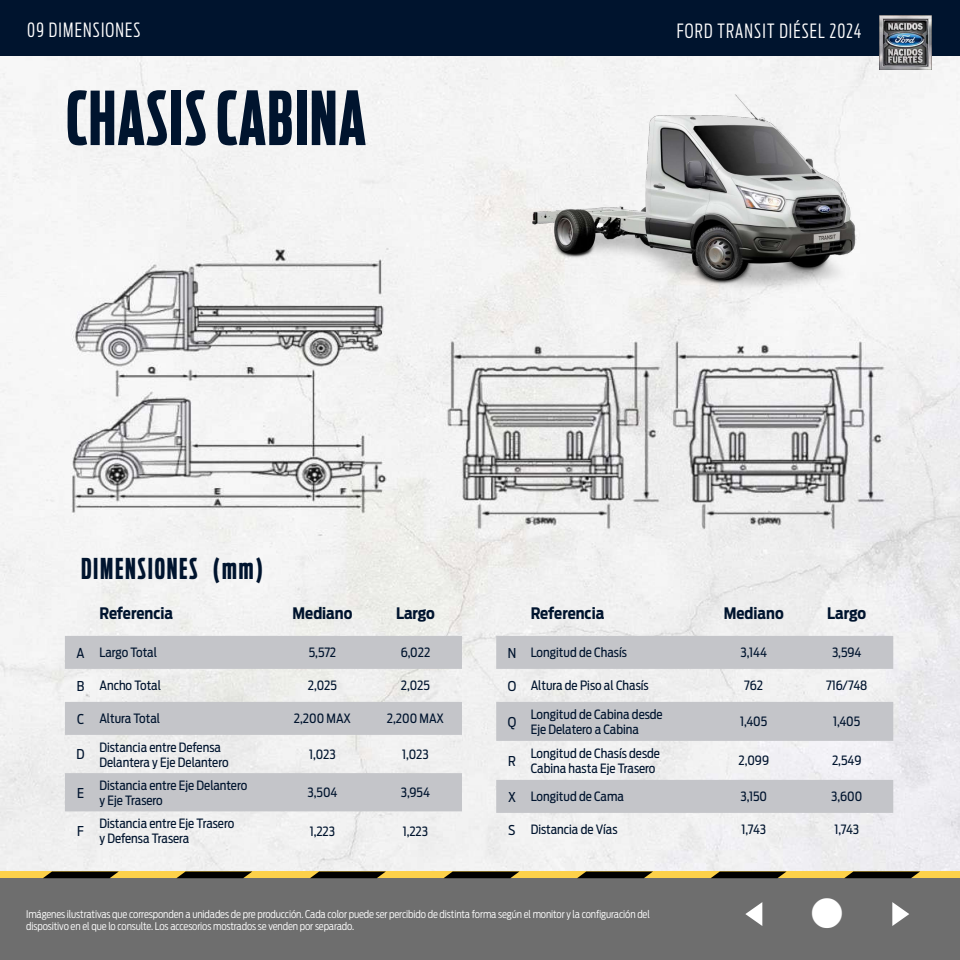
<style>
.page{position:relative;width:960px;height:960px;background:#fff}
.page>*{position:absolute;margin:0;border:0;box-sizing:border-box;transform-origin:0 0}
.t1{font:700 73.5px "Ford Antenna Comp";letter-spacing:.02em;color:#00142e}
.t2{font:38.25px "Webdings";color:#fff;scale:1.42 1}
.t3{font:700 28.5px "Ford Antenna Comp";letter-spacing:.06em;color:#00142e}
.t4{font:300 19.5px "Ford Antenna Extra Cond";letter-spacing:.06em;color:#fff}
.t5{font:700 15.75px "Ford Antenna Cond";color:#00142e}
.t6{font:13.5px "Ford Antenna Cond";color:#00142e}
.t7{font:12.75px/15px "Ford Antenna Cond";color:#00142e}
.t8{font:300 10.5px/12.6px "Ford Antenna Cond";letter-spacing:-.01em;color:#fff}
.s1{font-size:13.5px}
</style>
<div class="page">
<img style="left:0;top:56px;width:960px;height:816px">
<div style="left:0;top:878px;width:960px;height:82px;background:#6e6e6e"></div>
<div style="left:0;top:0;width:960px;height:56px;background:#00142e"></div>
<img style="left:880px;top:15px;width:52px;height:55px">
<div style="left:0;top:872px;width:960px;height:6px;background:#fdd14a"></div>
<svg style="left:844px;top:872px;width:76px;height:6px"></svg>
<svg style="left:711px;top:872px;width:75px;height:6px"></svg>
<svg style="left:577px;top:872px;width:75px;height:6px"></svg>
<svg style="left:444px;top:872px;width:75px;height:6px"></svg>
<svg style="left:310px;top:872px;width:75px;height:6px"></svg>
<svg style="left:177px;top:872px;width:75px;height:6px"></svg>
<svg style="left:43px;top:872px;width:75px;height:6px"></svg>
<img style="left:438px;top:73px;width:463px;height:226px">
<svg style="left:65px;top:636px;width:397px;height:175px;fill:#c4c5c9"></svg>
<svg style="left:496px;top:636px;width:397px;height:177px;fill:#c4c5c9"></svg>
<h3 class="t4" style="left:27px;top:14px;width:115px">09 DIMENSIONES</h3>
<h3 class="t4" style="left:677px;top:15px;width:186px">FORD TRANSIT DIÉSEL 2024</h3>
<h1 class="t1" style="left:66px;top:55px;width:301px">CHASIS CABINA</h1>
<h3 class="t3" style="left:81px;top:544px;width:184px">DIMENSIONES (mm)</h3>
<p class="t5" style="left:99px;top:599px;width:75px">Referencia</p>
<p class="t5" style="left:293px;top:599px;width:61px">Mediano</p>
<p class="t5" style="left:396px;top:599px;width:40px">Largo</p>
<p class="t7" style="left:77px;top:644px;width:82px"><span class="s1">A</span> Largo Total</p>
<p class="t7" style="left:309px;top:644px;width:29px">5,572</p>
<p class="t7" style="left:401px;top:644px;width:31px">6,022</p>
<p class="t7" style="left:77px;top:677px;width:86px"><span class="s1">B</span> Ancho Total</p>
<p class="t7" style="left:308px;top:677px;width:31px">2,025</p>
<p class="t7" style="left:401px;top:677px;width:31px">2,025</p>
<p class="t7" style="left:77px;top:710px;width:84px"><span class="s1">C</span> Altura Total</p>
<p class="t7" style="left:294px;top:710px;width:59px">2,200 MAX</p>
<p class="t7" style="left:387px;top:710px;width:59px">2,200 MAX</p>
<p class="t6" style="left:77px;top:743px;width:10px">D</p>
<p class="t7" style="left:99px;top:738px;width:131px">Distancia entre Defensa<br>Delantera y Eje Delantero</p>
<p class="t7" style="left:309px;top:745px;width:28px">1,023</p>
<p class="t7" style="left:402px;top:745px;width:28px">1,023</p>
<p class="t6" style="left:77px;top:781px;width:9px">E</p>
<p class="t7" style="left:99px;top:776px;width:149px">Distancia entre Eje Delantero y Eje Trasero</p>
<p class="t7" style="left:307px;top:784px;width:32px">3,504</p>
<p class="t7" style="left:401px;top:784px;width:31px">3,954</p>
<p class="t6" style="left:77px;top:819px;width:8px">F</p>
<p class="t7" style="left:99px;top:814px;width:136px">Distancia entre Eje Trasero y Defensa Trasera</p>
<p class="t7" style="left:310px;top:822px;width:27px">1,223</p>
<p class="t7" style="left:403px;top:822px;width:27px">1,223</p>
<p class="t5" style="left:531px;top:599px;width:75px">Referencia</p>
<p class="t5" style="left:724px;top:599px;width:61px">Mediano</p>
<p class="t5" style="left:827px;top:599px;width:40px">Largo</p>
<p class="t7" style="left:508px;top:644px;width:121px"><span class="s1">N</span> Longitud de Chasís</p>
<p class="t7" style="left:741px;top:644px;width:28px">3,144</p>
<p class="t7" style="left:832px;top:644px;width:31px">3,594</p>
<p class="t7" style="left:508px;top:677px;width:143px"><span class="s1">O</span> Altura de Piso al Chasís</p>
<p class="t7" style="left:744px;top:677px;width:20px">762</p>
<p class="t7" style="left:826px;top:677px;width:43px">716/748</p>
<p class="t6" style="left:508px;top:710px;width:10px">Q</p>
<p class="t7" style="left:531px;top:705px;width:133px">Longitud de Cabina desde<br>Eje Delatero a Cabina</p>
<p class="t7" style="left:740px;top:713px;width:29px">1,405</p>
<p class="t7" style="left:833px;top:713px;width:29px">1,405</p>
<p class="t6" style="left:508px;top:749px;width:9px">R</p>
<p class="t7" style="left:531px;top:744px;width:131px">Longitud de Chasís desde<br>Cabina hasta Eje Trasero</p>
<p class="t7" style="left:738px;top:752px;width:32px">2,099</p>
<p class="t7" style="left:832px;top:752px;width:31px">2,549</p>
<p class="t7" style="left:508px;top:788px;width:117px"><span class="s1">X</span> Longitud de Cama</p>
<p class="t7" style="left:740px;top:788px;width:28px">3,150</p>
<p class="t7" style="left:831px;top:788px;width:33px">3,600</p>
<p class="t7" style="left:508px;top:821px;width:111px"><span class="s1">S</span> Distancia de Vías</p>
<p class="t7" style="left:742px;top:821px;width:26px">1,743</p>
<p class="t7" style="left:835px;top:821px;width:26px">1,743</p>
<p class="t8" style="left:26px;top:906px;width:625px">Imágenes ilustrativas que corresponden a unidades de pre producción. Cada color puede ser percibido de distinta forma según el monitor y la configuración del dispositivo en el que lo consulte. Los accesorios mostrados se venden por separado.</p>
<h2 class="t2" style="left:732px;top:895px;width:138px">✓■ ✔</h2>
</div>
